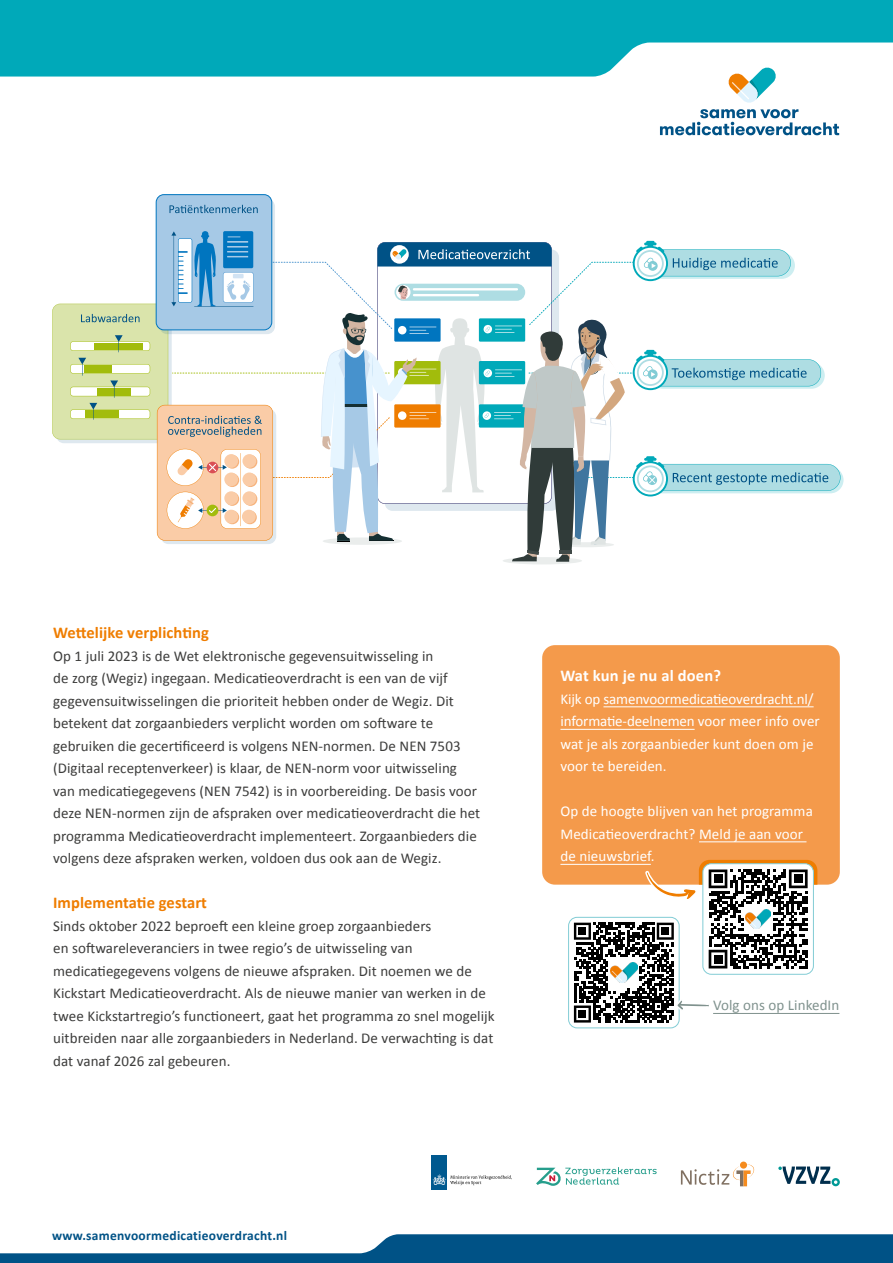
<style>
.page{position:relative;width:893px;height:1263px;background:#fff}
.page>*{position:absolute;margin:0;border:0;box-sizing:border-box;transform-origin:0 0}
.t1{font:700 16.5px "Calibri";letter-spacing:.005em;color:#ef7d00}
.t2{font:700 16.5px "Calibri";letter-spacing:.01em;color:#fff}
.t3{font:15px/22.5px "Calibri";letter-spacing:.005em;color:#3c3c3b}
.t4{font:15px/22.5px "Calibri";letter-spacing:.005em;color:#fff}
.t5{font:15px "Calibri";letter-spacing:.005em;color:#80928e}
.t6{font:700 13.5px "Calibri";letter-spacing:.02em;color:#005286}
</style>
<div class="page">
<svg style="left:660px;top:109px;width:179px;height:26px"></svg>
<svg style="left:728px;top:77px;width:48px;height:26px"></svg>
<svg style="left:0;top:0;width:893px;height:77px;background:#23b4c2"></svg>
<svg style="left:0;top:1234px;width:893px;height:29px"></svg>
<div style="left:542px;top:645px;width:298px;height:240px;background:#f49a4b;border-radius:13px"></div>
<hr style="left:603px;top:706px;width:211px;height:1px;background:#fff">
<hr style="left:560px;top:729px;width:135px;height:1px;background:#fff">
<hr style="left:699px;top:841px;width:107px;height:1px;background:#fff">
<hr style="left:560px;top:864px;width:91px;height:1px;background:#fff">
<div style="left:503px;top:557px;width:79px;height:7px;background:#eaedec;border-radius:50%"></div>
<div style="left:156px;top:195px;width:116px;height:135px;background:#a6c9e6;border-radius:8px"></div>
<div style="left:156px;top:194px;width:116px;height:136px;border:1px solid #0075bf;border-radius:8px"></div>
<svg style="left:169px;top:205px;width:89px;height:8px"></svg>
<svg style="left:52px;top:231px;width:788px;height:331px"></svg>
<div style="left:568px;top:917px;width:111px;height:111px;border:1px solid #82ccd5;border-radius:9px"></div>
<hr style="left:713px;top:1013px;width:126px;height:1px;background:#80928e">
<svg style="left:574px;top:860px;width:243px;height:163px"></svg>
<svg style="left:778px;top:1166px;width:62px;height:20px"></svg>
<svg style="left:681px;top:1164px;width:74px;height:22px"></svg>
<div style="left:740px;top:1161px;width:7px;height:8px;background:#f58c1f;border-radius:50%"></div>
<svg style="left:536px;top:1167px;width:121px;height:19px"></svg>
<div style="left:432px;top:1155px;width:15px;height:34px;background:#00598f"></div>
<svg style="left:433px;top:1174px;width:79px;height:11px"></svg>
<p class="t1" style="left:53px;top:621px;width:157px">Wettelijke verplichting</p>
<p class="t3" style="left:53px;top:644px;width:429px">Op 1 juli 2023 is de Wet elektronische gegevensuitwisseling in<br>de zorg (Wegiz) ingegaan. Medicatieoverdracht is een van de vijf gegevensuitwisselingen die prioriteit hebben onder de Wegiz. Dit betekent dat zorgaanbieders verplicht worden om software te gebruiken die gecertificeerd is volgens NEN-normen. De NEN 7503 (Digitaal receptenverkeer) is klaar, de NEN-norm voor uitwisseling van medicatiegegevens (NEN 7542) is in voorbereiding. De basis voor deze NEN-normen zijn de afspraken over medicatieoverdracht die het programma Medicatieoverdracht implementeert. Zorgaanbieders die volgens deze afspraken werken, voldoen dus ook aan de Wegiz.</p>
<p class="t1" style="left:53px;top:891px;width:155px">Implementatie gestart</p>
<p class="t3" style="left:53px;top:914px;width:443px">Sinds oktober 2022 beproeft een kleine groep zorgaanbieders<br>en softwareleveranciers in twee regio’s de uitwisseling van medicatiegegevens volgens de nieuwe afspraken. Dit noemen we de Kickstart Medicatieoverdracht. Als de nieuwe manier van werken in de twee Kickstartregio’s functioneert, gaat het programma zo snel mogelijk uitbreiden naar alle zorgaanbieders in Nederland. De verwachting is dat dat vanaf 2026 zal gebeuren.</p>
<p class="t6" style="left:52px;top:1225px;width:236px">www.samenvoormedicatieoverdracht.nl</p>
<p class="t2" style="left:560px;top:664px;width:162px">Wat kun je nu al doen?</p>
<p class="t4" style="left:560px;top:687px;width:261px">Kijk op samenvoormedicatieoverdracht.nl/ informatie-deelnemen voor meer info over wat je als zorgaanbieder kunt doen om je voor te bereiden.</p>
<p class="t4" style="left:560px;top:800px;width:254px">Op de hoogte blijven van het programma<br>Medicatieoverdracht? Meld je aan voor de nieuwsbrief.</p>
<p class="t5" style="left:713px;top:995px;width:128px">Volg ons op LinkedIn</p>
</div>
